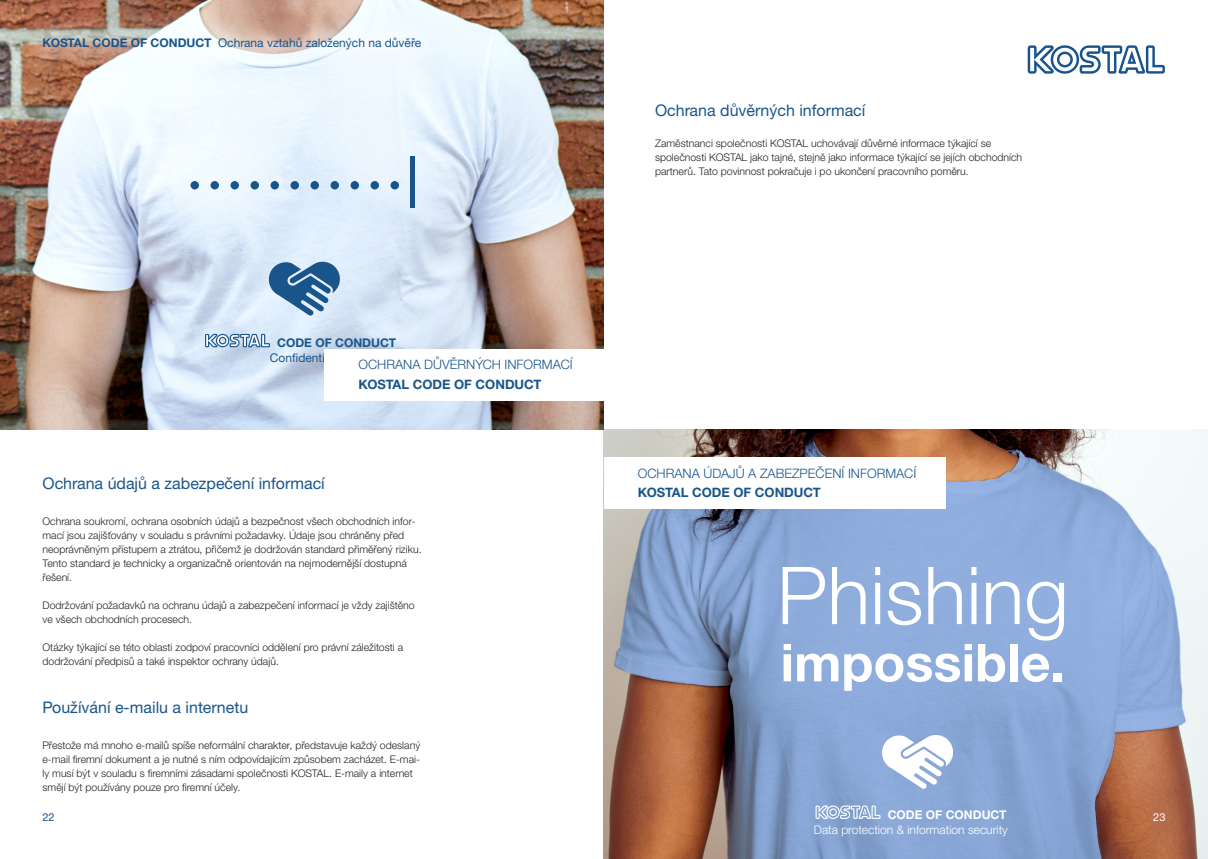
<style>
.page{position:relative;width:1208px;height:859px;background:#fff}
.page>*{position:absolute;margin:0;border:0;box-sizing:border-box;transform-origin:0 0}
.typo_shirts{font:300 80px "Helvetica Neue LTW1 G";color:#fff}
.typo_shirts-2{font:300 71.9px "Helvetica Neue LTW1 G";color:#19558b}
.typo_shirts-3{font:700 52.3px "Helvetica Neue LTW1 G";color:#fff}
.t1{font:16px "Helvetica Neue LTW1 G";color:#19558b}
.t2{font:300 13px "Helvetica Neue LTW1 G";color:#19558b}
.t3{font:700 13px "Helvetica Neue LTW1 G";color:#19558b}
.t4{font:12px "Helvetica Neue LTW1 G";color:#19558b}
.t5{font:300 12px "Helvetica Neue LTW1 G";color:#fff}
.t6{font:700 12px "Helvetica Neue LTW1 G";color:#fff}
.t7{font:700 12px "Helvetica Neue LTW1 G";color:#19558b}
.t8{font:11px "Helvetica Neue LTW1 G";color:#19558b}
.t9{font:11px "Helvetica Neue LTW1 G";color:#fff}
.fliesstext{font:300 10.5px/14px "Helvetica Neue LTW1 G";color:#231f20}
.s1{font-weight:700}
</style>
<div class="page">
<img style="left:604px;top:429px;width:604px;height:430px">
<svg style="left:815px;top:805px;width:65px;height:14px"></svg>
<svg style="left:880px;top:734px;width:75px;height:55px"></svg>
<img style="left:0;top:0;width:604px;height:429px">
<svg style="left:267px;top:261px;width:75px;height:55px"></svg>
<svg style="left:205px;top:334px;width:65px;height:13px"></svg>
<div style="left:17px;top:12px;width:429px;height:63px;background:#fff;opacity:.54"></div>
<div style="left:325px;top:350px;width:279px;height:51px;background:#fff"></div>
<div style="left:604px;top:458px;width:341px;height:51px;background:#fff"></div>
<svg style="left:1027px;top:45px;width:137px;height:29px"></svg>
<p class="t4" style="left:43px;top:35px;width:380px"><span class="s1">KOSTAL CODE OF CONDUCT</span> Ochrana vztahů založených na důvěře</p>
<p class="typo_shirts-2" style="left:185px;top:138px;width:237px">···········I</p>
<p class="t7" style="left:277px;top:335px;width:120px">CODE OF CONDUCT</p>
<p class="t4" style="left:270px;top:350px;width:78px">Confidentiality</p>
<p class="t2" style="left:358px;top:357px;width:216px">OCHRANA DŮVĚRNÝCH INFORMACÍ</p>
<p class="t3" style="left:358px;top:376px;width:184px">KOSTAL CODE OF CONDUCT</p>
<h3 class="t1" style="left:43px;top:473px;width:284px">Ochrana údajů a zabezpečení informací</h3>
<p class="fliesstext" style="left:43px;top:514px;width:380px">Ochrana soukromí, ochrana osobních údajů a bezpečnost všech obchodních infor&shy;mací jsou zajišťovány v souladu s právními požadavky. Údaje jsou chráněny před neoprávněným přístupem a ztrátou, přičemž je dodržován standard přiměřený riziku.<br>Tento standard je technicky a organizačně orientován na nejmodernější dostupná řešení.</p>
<p class="fliesstext" style="left:43px;top:598px;width:374px">Dodržování požadavků na ochranu údajů a zabezpečení informací je vždy zajištěno ve všech obchodních procesech.</p>
<p class="fliesstext" style="left:43px;top:640px;width:362px">Otázky týkající se této oblasti zodpoví pracovníci oddělení pro právní záležitosti a dodržování předpisů a také inspektor ochrany údajů.</p>
<h3 class="t1" style="left:43px;top:697px;width:207px">Používání e-mailu a internetu</h3>
<p class="fliesstext" style="left:43px;top:738px;width:379px">Přestože má mnoho e-mailů spíše neformální charakter, představuje každý odeslaný e-mail firemní dokument a je nutné s ním odpovídajícím způsobem zacházet. E-mai&shy;ly musí být v souladu s firemními zásadami společnosti KOSTAL. E-maily a internet smějí být používány pouze pro firemní účely.</p>
<h3 class="t1" style="left:655px;top:101px;width:212px">Ochrana důvěrných informací</h3>
<p class="fliesstext" style="left:655px;top:136px;width:369px">Zaměstnanci společnosti KOSTAL uchovávají důvěrné informace týkající se společnosti KOSTAL jako tajné, stejně jako informace týkající se jejích obchodních partnerů. Tato povinnost pokračuje i po ukončení pracovního poměru.</p>
<p class="t2" style="left:638px;top:465px;width:280px">OCHRANA ÚDAJŮ A ZABEZPEČENÍ INFORMACÍ</p>
<p class="t3" style="left:638px;top:484px;width:184px">KOSTAL CODE OF CONDUCT</p>
<p class="typo_shirts" style="left:777px;top:547px;width:293px">Phishing</p>
<p class="typo_shirts-3" style="left:780px;top:630px;width:286px">impossible.</p>
<p class="t6" style="left:887px;top:807px;width:120px">CODE OF CONDUCT</p>
<p class="t5" style="left:814px;top:823px;width:195px">Data protection &amp; information security</p>
<p class="t8" style="left:43px;top:810px;width:14px">22</p>
<p class="t9" style="left:1153px;top:810px;width:14px">23</p>
</div>
